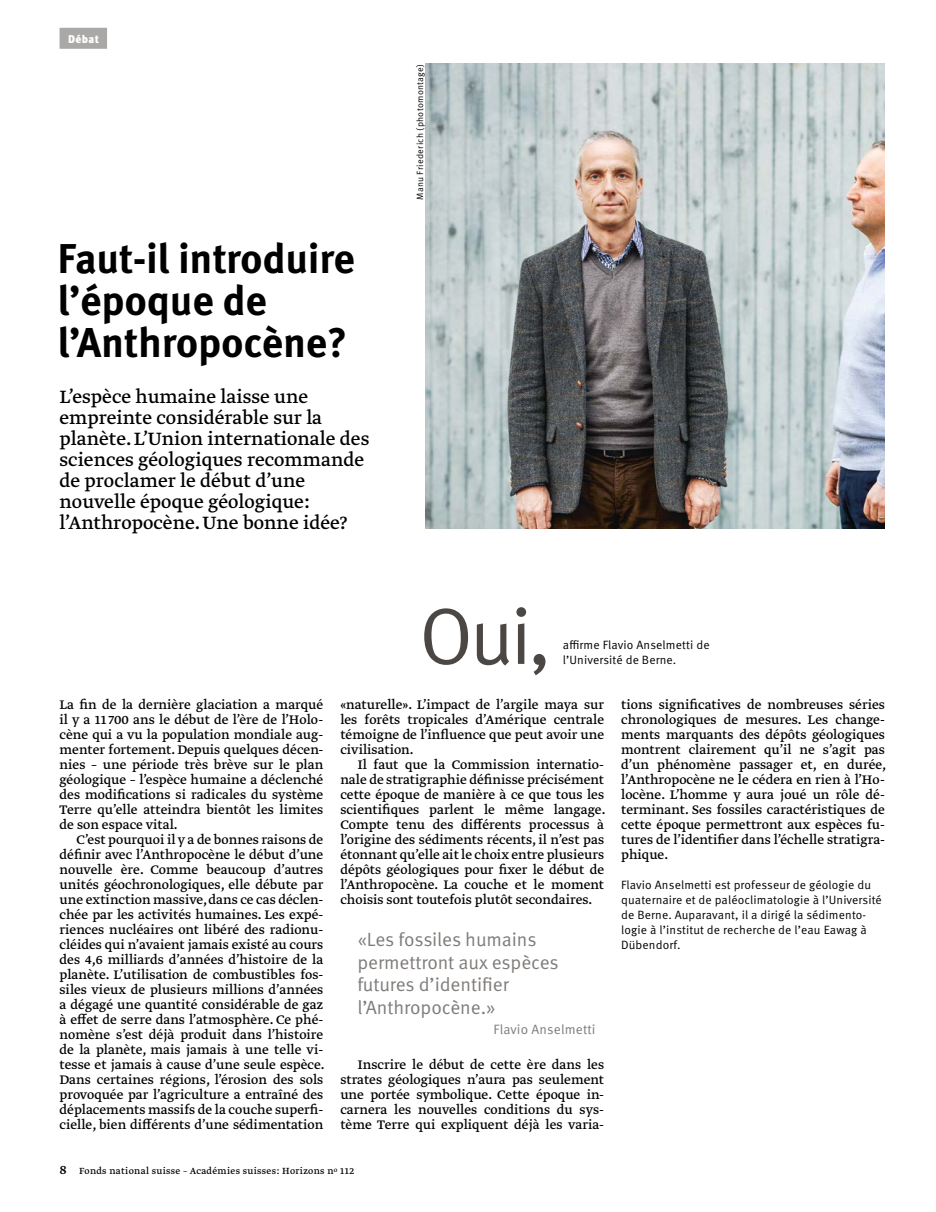
<style>
.page{position:relative;width:936px;height:1212px;background:#fff}
.page>*{position:absolute;margin:0;border:0;box-sizing:border-box;transform-origin:0 0}
._41_kastentext-8_FR{font:79.5px "Meta OT Norm";color:#4b4744}
._01_titel_bold-28_FR{font:700 41.7px/42px "Meta OT";letter-spacing:-.005em;color:#000}
._11_lead-14_FR{font:21px/21px "Greta Text Std";color:#000}
._12_quote-13_FR{font:19.2px/22.5px "Meta OT Norm";letter-spacing:-.005em;color:#7f7c7a}
._20_lauftxt_9_75_FR{font:14.7px/15px "Greta Text Std";color:#000;text-align:justify}
._22_lauftext_9_75_oh{font:14.7px/15px "Greta Text Std";color:#000;text-align:justify}
._13_quote-name_10_FR{font:13.5px "Meta OT Norm";letter-spacing:.01em;color:#7f7c7a}
._41_kastentext-8_FR-2{font:12px/15px "Meta OT Norm";letter-spacing:.01em;color:#000}
._100_rubrik_7_5_klei{font:900 11.25px "Meta OT";letter-spacing:.03em;color:#fff}
._20_lauftxt_9_75_FR-2{font:10.5px "Greta Text Std";letter-spacing:.03em;color:#000}
.t1{font:9px "Meta OT Norm";letter-spacing:.03em;color:#000}
.s1{font-size:14.7px}
</style>
<div class="page">
<img style="left:425px;top:64px;width:459px;height:465px">
<div style="left:60px;top:28px;width:47px;height:21px;background:#a9a8a6"></div>
<p class="_100_rubrik_7_5_klei" style="left:68px;top:32px;width:32px">Débat</p>
<h1 class="_01_titel_bold-28_FR" style="left:57px;top:238px;width:299px">Faut-il introduire l’époque de l’Anthropocène?</h1>
<p class="_11_lead-14_FR" style="left:60px;top:387px;width:311px">L’espèce humaine laisse une empreinte considérable sur la planète. L’Union internationale des sciences géologiques recommande de proclamer le début d’une nouvelle époque géologique: l’Anthropocène. Une bonne idée?</p>
<p class="t1" style="left:414px;top:200px;width:138px;rotate:-90deg">Manu Friederich (photomontage)</p>
<p class="_41_kastentext-8_FR" style="left:419px;top:588px;width:134px">Oui,</p>
<p class="_41_kastentext-8_FR-2" style="left:563px;top:637px;width:148px">affirme Flavio Anselmetti de l’Université de Berne.</p>
<p class="_22_lauftext_9_75_oh" style="left:60px;top:698px;width:265px">La fin de la dernière glaciation a marqué il y a 11 700 ans le début de l’ère de l’Holo&shy;cène qui a vu la population mondiale aug&shy;menter fortement. Depuis quelques décen&shy;nies – une période très brève sur le plan géologique – l’espèce humaine a déclenché des modifications si radicales du système Terre qu’elle atteindra bientôt les limites de son espace vital.</p>
<p class="_20_lauftxt_9_75_FR" style="left:60px;top:833px;width:267px;text-indent:17px">C’est pourquoi il y a de bonnes raisons de définir avec l’Anthropocène le début d’une nouvelle ère. Comme beaucoup d’autres unités géochronologiques, elle débute par une extinction massive, dans ce cas déclen&shy;chée par les activités humaines. Les expé&shy;riences nucléaires ont libéré des radionu&shy;cléides qui n’avaient jamais existé au cours des 4,6 milliards d’années d’histoire de la planète. L’utilisation de combustibles fos&shy;siles vieux de plusieurs millions d’années a dégagé une quantité considérable de gaz à effet de serre dans l’atmosphère. Ce phé&shy;nomène s’est déjà produit dans l’histoire de la planète, mais jamais à une telle vi&shy;tesse et jamais à cause d’une seule espèce.<br>Dans certaines régions, l’érosion des sols provoquée par l’agriculture a entraîné des déplacements massifs de la couche superfi&shy;cielle, bien différents d’une sédimentation</p>
<p class="_20_lauftxt_9_75_FR" style="left:340px;top:698px;width:265px">«naturelle». L’impact de l’argile maya sur les forêts tropicales d’Amérique centrale témoigne de l’influence que peut avoir une civilisation.</p>
<p class="_20_lauftxt_9_75_FR" style="left:340px;top:758px;width:267px;text-indent:17px">Il faut que la Commission internatio&shy;nale de stratigraphie définisse précisément cette époque de manière à ce que tous les scientifiques parlent le même langage.<br>Compte tenu des différents processus à l’origine des sédiments récents, il n’est pas étonnant qu’elle ait le choix entre plusieurs dépôts géologiques pour fixer le début de l’Anthropocène. La couche et le moment choisis sont toutefois plutôt secondaires.</p>
<p class="_12_quote-13_FR" style="left:357px;top:928px;width:203px">«Les fossiles humains permettront aux espèces futures d’identifier l’Anthropocène.»</p>
<p class="_13_quote-name_10_FR" style="left:493px;top:1021px;width:103px">Flavio Anselmetti</p>
<p class="_20_lauftxt_9_75_FR" style="left:340px;top:1058px;width:265px;text-indent:17px">Inscrire le début de cette ère dans les strates géologiques n’aura pas seulement une portée symbolique. Cette époque in&shy;carnera les nouvelles conditions du sys&shy;tème Terre qui expliquent déjà les varia-</p>
<p class="_20_lauftxt_9_75_FR-2" style="left:60px;top:1165px;width:296px"><span class="s1">8</span> Fonds national suisse – Académies suisses: Horizons n<sup>o</sup> 112</p>
<p class="_20_lauftxt_9_75_FR" style="left:621px;top:698px;width:267px">tions significatives de nombreuses séries chronologiques de mesures. Les change&shy;ments marquants des dépôts géologiques montrent clairement qu’il ne s’agit pas d’un phénomène passager et, en durée, l’Anthropocène ne le cédera en rien à l’Ho&shy;locène. L’homme y aura joué un rôle dé&shy;terminant. Ses fossiles caractéristiques de cette époque permettront aux espèces fu&shy;tures de l’identifier dans l’échelle stratigra&shy;phique.</p>
<p class="_41_kastentext-8_FR-2" style="left:621px;top:877px;width:262px">Flavio Anselmetti est professeur de géologie du quaternaire et de paléoclimatologie à l’Université de Berne. Auparavant, il a dirigé la sédimento&shy;logie à l’institut de recherche de l’eau Eawag à Dübendorf.</p>
</div>
